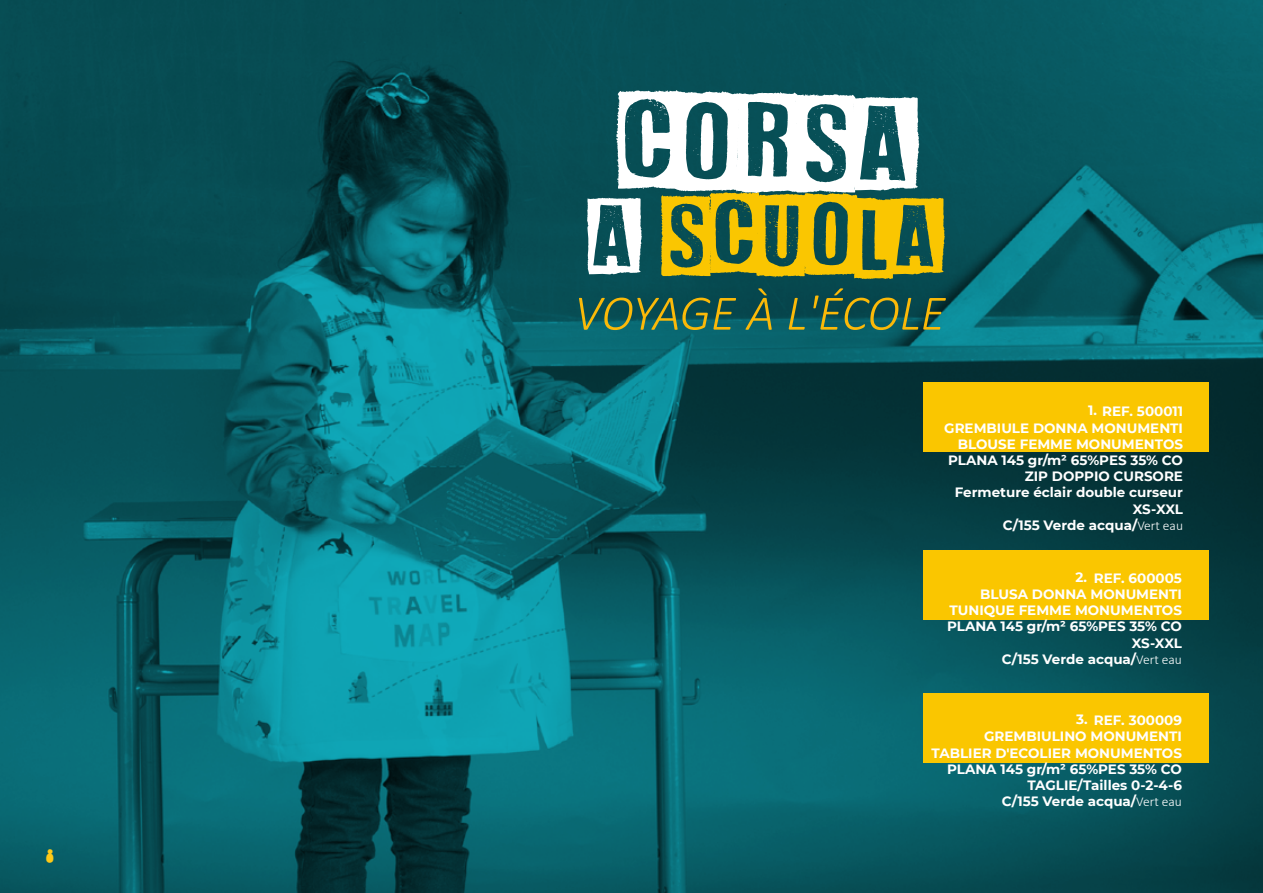
<style>
.page{position:relative;width:1263px;height:893px;background:#fff}
.page>*{position:absolute;margin:0;border:0;box-sizing:border-box;transform-origin:0 0}
.t1{font:900 95.4px "White On";color:#fff}
.t2{font:900 78.3px "White On";color:#fac601}
.t3{font:italic 300 50.1px "Calibri";letter-spacing:-.01em;color:#fbb908}
.t4{font:18px "childishreverie childishrever";color:#fec917}
.t5{font:700 13.5px/16.2px "Montserrat";color:#fff;text-align:right}
.s1{color:#fff}
.s2{font-family:"Calibri";font-weight:300}
</style>
<div class="page">
<img style="left:0;top:0;width:1263px;height:893px">
<div style="left:923px;top:382px;width:286px;height:69px;background:#fac600"></div>
<div style="left:923px;top:551px;width:286px;height:69px;background:#fac600"></div>
<div style="left:923px;top:693px;width:286px;height:70px;background:#fac600"></div>
<h3 class="t4" style="left:46px;top:846px;width:10px">8</h3>
<h1 class="t1" style="left:618px;top:88px;width:300px">CORSA</h1>
<h2 class="t2" style="left:589px;top:190px;width:355px"><span class="s1">A</span> SCUOLA</h2>
<h3 class="t3" style="left:574px;top:282px;width:373px">VOYAGE À L'ÉCOLE</h3>
<p class="t5" style="left:944px;top:403px;width:240px">1. REF. 500011<br>GREMBIULE DONNA MONUMENTI<br>BLOUSE FEMME MONUMENTOS<br>PLANA 145 gr/m² 65%PES 35% CO<br>ZIP DOPPIO CURSORE<br>Fermeture éclair double curseur<br>XS-XXL<br>C/155 Verde acqua/<span class="s2">Vert eau</span></p>
<p class="t5" style="left:1075px;top:568px;width:13px">2.</p>
<p class="t5" style="left:947px;top:569px;width:236px">REF. 600005<br>BLUSA DONNA MONUMENTI<br>TUNIQUE FEMME MONUMENTOS<br>PLANA 145 gr/m² 65%PES 35% CO<br>XS-XXL<br>C/155 Verde acqua/<span class="s2">Vert eau</span></p>
<p class="t5" style="left:1076px;top:711px;width:13px">3.</p>
<p class="t5" style="left:931px;top:712px;width:252px">REF. 300009<br>GREMBIULINO MONUMENTI<br>TABLIER D'ECOLIER MONUMENTOS<br>PLANA 145 gr/m² 65%PES 35% CO<br>TAGLIE/Tailles 0-2-4-6<br>C/155 Verde acqua/<span class="s2">Vert eau</span></p>
</div>
